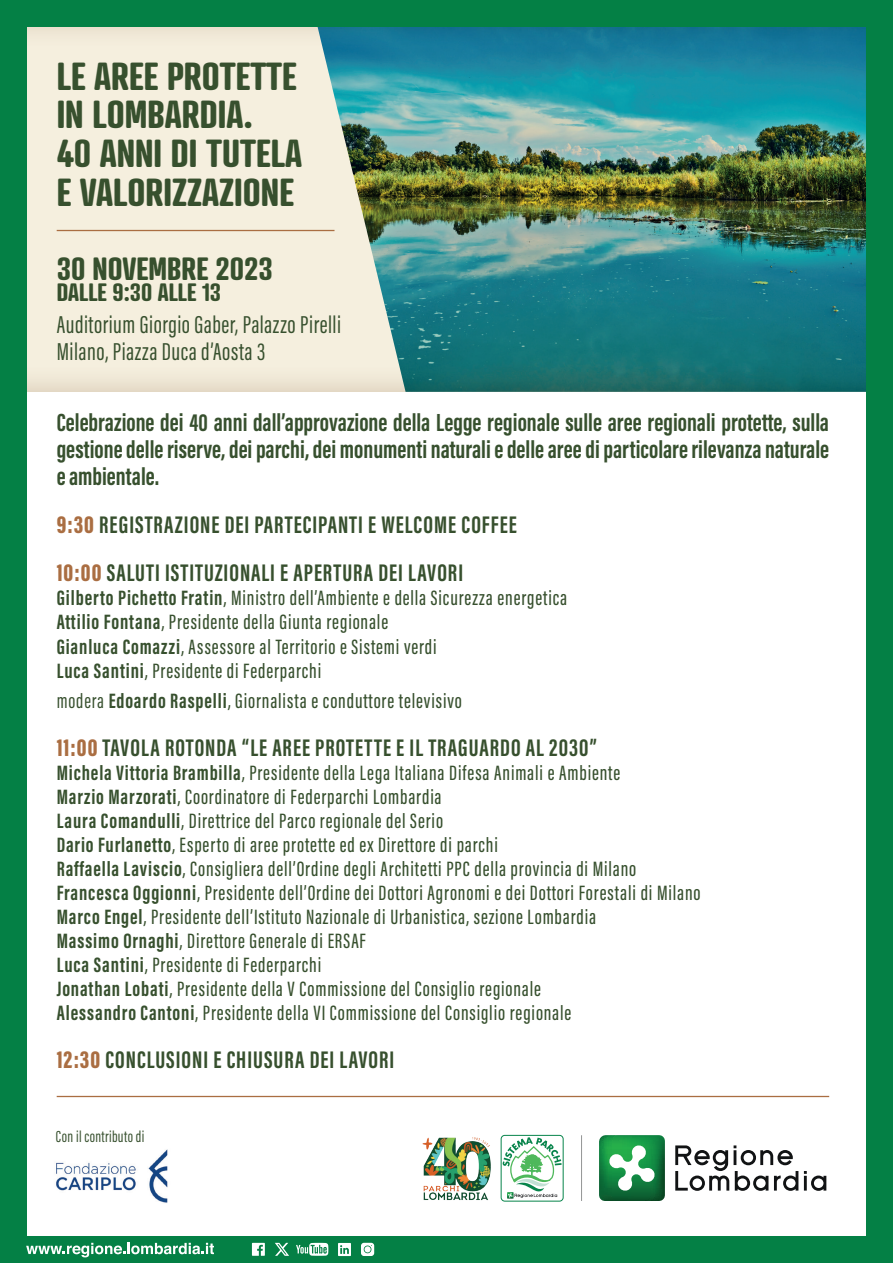
<style>
.page{position:relative;width:893px;height:1263px;background:#fff}
.page>*{position:absolute;margin:0;border:0;box-sizing:border-box;transform-origin:0 0}
.t1{font:700 37.8px/38.7px "Atrament";color:#37502e}
.t2{font:700 31.2px "Atrament";color:#37502e}
.t3{font:700 25.5px/27px "Acumin Pro Extra Cond";color:#37502e;text-align:justify}
.t4{font:25.2px/26.5px "Acumin Pro Extra Cond";letter-spacing:.02em;color:#37502e}
.t5{font:700 24.75px/48px "Acumin Pro Extra Cond";letter-spacing:.04em;color:#37502e}
.t6{font:700 24.3px "Atrament";color:#37502e}
.t7{font:500 21.45px/24px "Acumin Pro Extra Cond";letter-spacing:.04em;color:#37502e}
.t8{font:16.5px "Acumin Pro Extra Cond";letter-spacing:.02em;color:#37502e}
.s1{font-weight:900;color:#aa6e42}
.s2{font-weight:700}
.s3{font-weight:400}
</style>
<div class="page">
<div style="left:0;top:21px;width:893px;height:372px;background:#8c6446;opacity:.34"></div>
<hr style="left:57px;top:230px;width:277px;height:1px;background:#aa6e42">
<hr style="left:57px;top:1096px;width:772px;height:1px;background:#aa6e42">
<div style="left:0;top:0;width:893px;height:1263px;border:27px solid #048045"></div>
<svg style="left:252px;top:1243px;width:13px;height:13px"></svg>
<svg style="left:296px;top:1243px;width:32px;height:13px"></svg>
<svg style="left:338px;top:1243px;width:13px;height:13px"></svg>
<svg style="left:26px;top:1243px;width:188px;height:14px"></svg>
<svg style="left:361px;top:1243px;width:13px;height:13px"></svg>
<svg style="left:275px;top:1243px;width:14px;height:13px"></svg>
<img style="left:56px;top:1149px;width:112px;height:54px">
<svg style="left:599px;top:1135px;width:66px;height:66px"></svg>
<svg style="left:675px;top:1145px;width:123px;height:46px"></svg>
<svg style="left:804px;top:1171px;width:22px;height:20px"></svg>
<div style="left:501px;top:1135px;width:63px;height:66px;border:1px solid #07844b;border-radius:4px"></div>
<svg style="left:508px;top:1137px;width:54px;height:61px"></svg>
<img style="left:422px;top:1134px;width:86px;height:68px">
<hr style="left:581px;top:1135px;width:1px;height:66px;background:#939595">
<h1 class="t1" style="left:57px;top:56px;width:247px">LE AREE PROTETTE<br>IN LOMBARDIA.<br>40 ANNI DI TUTELA<br>E VALORIZZAZIONE</h1>
<h2 class="t2" style="left:57px;top:249px;width:218px">30 NOVEMBRE 2023</h2>
<p class="t6" style="left:57px;top:277px;width:166px">DALLE 9:30 ALLE 13</p>
<p class="t4" style="left:57px;top:312px;width:286px">Auditorium Giorgio Gaber, Palazzo Pirelli<br>Milano, Piazza Duca d’Aosta 3</p>
<p class="t3" style="left:57px;top:409px;width:774px">Celebrazione dei 40 anni dall’approvazione della Legge regionale sulle aree regionali protette, sulla gestione delle riserve, dei parchi, dei monumenti naturali e delle aree di particolare rilevanza naturale e ambientale.</p>
<p class="t5" style="left:57px;top:501px;width:462px"><span class="s1">9:30</span> REGISTRAZIONE DEI PARTECIPANTI E WELCOME COFFEE<br><span class="s1">10:00</span> SALUTI ISTITUZIONALI E APERTURA DEI LAVORI</p>
<p class="t7" style="left:57px;top:586px;width:512px"><span class="s2">Gilberto Pichetto Fratin</span>, Ministro dell’Ambiente e della Sicurezza energetica <span class="s2">Attilio Fontana</span>, Presidente della Giunta regionale<br><span class="s2">Gianluca Comazzi</span>, Assessore al Territorio e Sistemi verdi<br><span class="s2">Luca Santini</span>, Presidente di Federparchi</p>
<p class="t7" style="left:57px;top:688px;width:407px"><span class="s3">modera</span> <span class="s2">Edoardo Raspelli</span>, Giornalista e conduttore televisivo</p>
<p class="t5" style="left:57px;top:723px;width:542px"><span class="s1">11:00</span> TAVOLA ROTONDA “LE AREE PROTETTE E IL TRAGUARDO AL 2030”</p>
<p class="t7" style="left:57px;top:760px;width:645px"><span class="s2">Michela Vittoria Brambilla</span>, Presidente della Lega Italiana Difesa Animali e Ambiente<br><span class="s2">Marzio Marzorati</span>, Coordinatore di Federparchi Lombardia<br><span class="s2">Laura Comandulli</span>, Direttrice del Parco regionale del Serio<br><span class="s2">Dario Furlanetto</span>, Esperto di aree protette ed ex Direttore di parchi<br><span class="s2">Raffaella Laviscio</span>, Consigliera dell’Ordine degli Architetti PPC della provincia di Milano <span class="s2">Francesca Oggionni</span>, Presidente dell’Ordine dei Dottori Agronomi e dei Dottori Forestali di Milano <span class="s2">Marco Engel</span>, Presidente dell’Istituto Nazionale di Urbanistica, sezione Lombardia<br><span class="s2">Massimo Ornaghi</span>, Direttore Generale di ERSAF<br><span class="s2">Luca Santini</span>, Presidente di Federparchi<br><span class="s2">Jonathan Lobati</span>, Presidente della V Commissione del Consiglio regionale<br><span class="s2">Alessandro Cantoni</span>, Presidente della VI Commissione del Consiglio regionale</p>
<p class="t5" style="left:57px;top:1035px;width:339px"><span class="s1">12:30</span> CONCLUSIONI E CHIUSURA DEI LAVORI</p>
<p class="t8" style="left:56px;top:1127px;width:90px">Con il contributo di</p>
</div>
